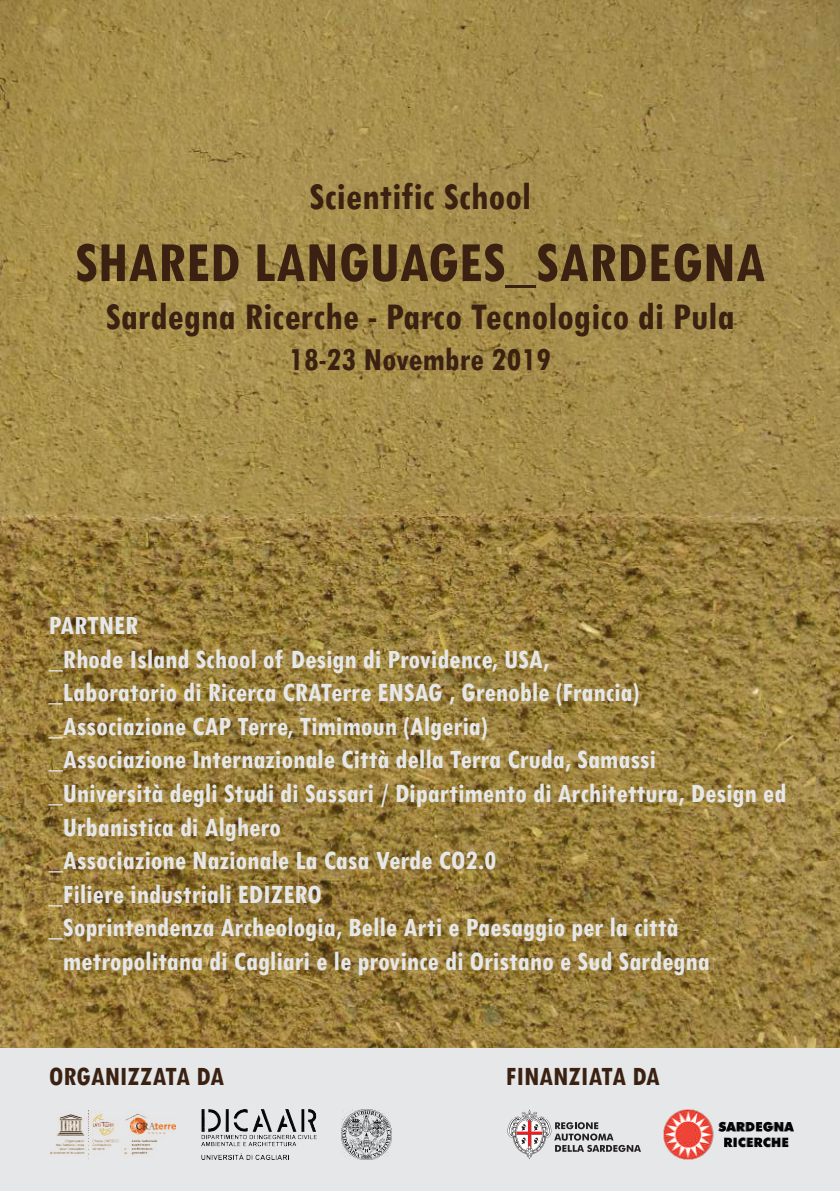
<style>
.page{position:relative;width:840px;height:1191px;background:#fff}
.page>*{position:absolute;margin:0;border:0;box-sizing:border-box;transform-origin:0 0}
.t1{font:700 condensed 60px "Tw Cen";color:#3a2111}
.t2{font:700 condensed 40px "Tw Cen";color:#3a2111}
.t3{font:700 condensed 34px "Tw Cen";color:#3a2111}
.t4{font:700 condensed 28px "Tw Cen";color:#e6e7e9}
.t5{font:700 condensed 28px "Tw Cen";color:#3a2111}
</style>
<div class="page">
<div style="left:0;top:1047px;width:839px;height:144px;background:#e6e7e9"></div>
<img style="left:0;top:0;width:839px;height:1047px">
<svg style="left:507px;top:1109px;width:133px;height:50px"></svg>
<img style="left:663px;top:1109px;width:129px;height:50px">
<img style="left:341px;top:1109px;width:50px;height:50px">
<img style="left:202px;top:1109px;width:115px;height:50px">
<img style="left:50px;top:1110px;width:126px;height:49px">
<h2 class="t2" style="left:309px;top:172px;width:223px">Scientific School</h2>
<h1 class="t1" style="left:75px;top:226px;width:691px">SHARED LANGUAGES_SARDEGNA</h1>
<h2 class="t2" style="left:105px;top:292px;width:630px">Sardegna Ricerche - Parco Tecnologico di Pula</h2>
<p class="t3" style="left:288px;top:339px;width:264px">18-23 Novembre 2019</p>
<p class="t4" style="left:49px;top:608px;width:91px">PARTNER</p>
<p class="t4" style="left:49px;top:642px;width:501px">_Rhode Island School of Design di Providence, USA,</p>
<p class="t4" style="left:49px;top:675px;width:591px">_Laboratorio di Ricerca CRATerre ENSAG , Grenoble (Francia)</p>
<p class="t4" style="left:49px;top:709px;width:440px">_Associazione CAP Terre, Timimoun (Algeria)</p>
<p class="t4" style="left:49px;top:742px;width:608px">_Associazione Internazionale Città della Terra Cruda, Samassi</p>
<p class="t4" style="left:49px;top:776px;width:738px">_Università degli Studi di Sassari / Dipartimento di Architettura, Design ed</p>
<p class="t4" style="left:63px;top:810px;width:219px">Urbanistica di Alghero</p>
<p class="t4" style="left:49px;top:843px;width:449px">_Associazione Nazionale La Casa Verde CO2.0</p>
<p class="t4" style="left:49px;top:877px;width:274px">_Filiere industriali EDIZERO</p>
<p class="t4" style="left:49px;top:910px;width:630px">_Soprintendenza Archeologia, Belle Arti e Paesaggio per la città</p>
<p class="t4" style="left:63px;top:944px;width:648px">metropolitana di Cagliari e le province di Oristano e Sud Sardegna</p>
<p class="t5" style="left:49px;top:1059px;width:176px">ORGANIZZATA DA</p>
<p class="t5" style="left:505px;top:1059px;width:155px">FINANZIATA DA</p>
</div>
